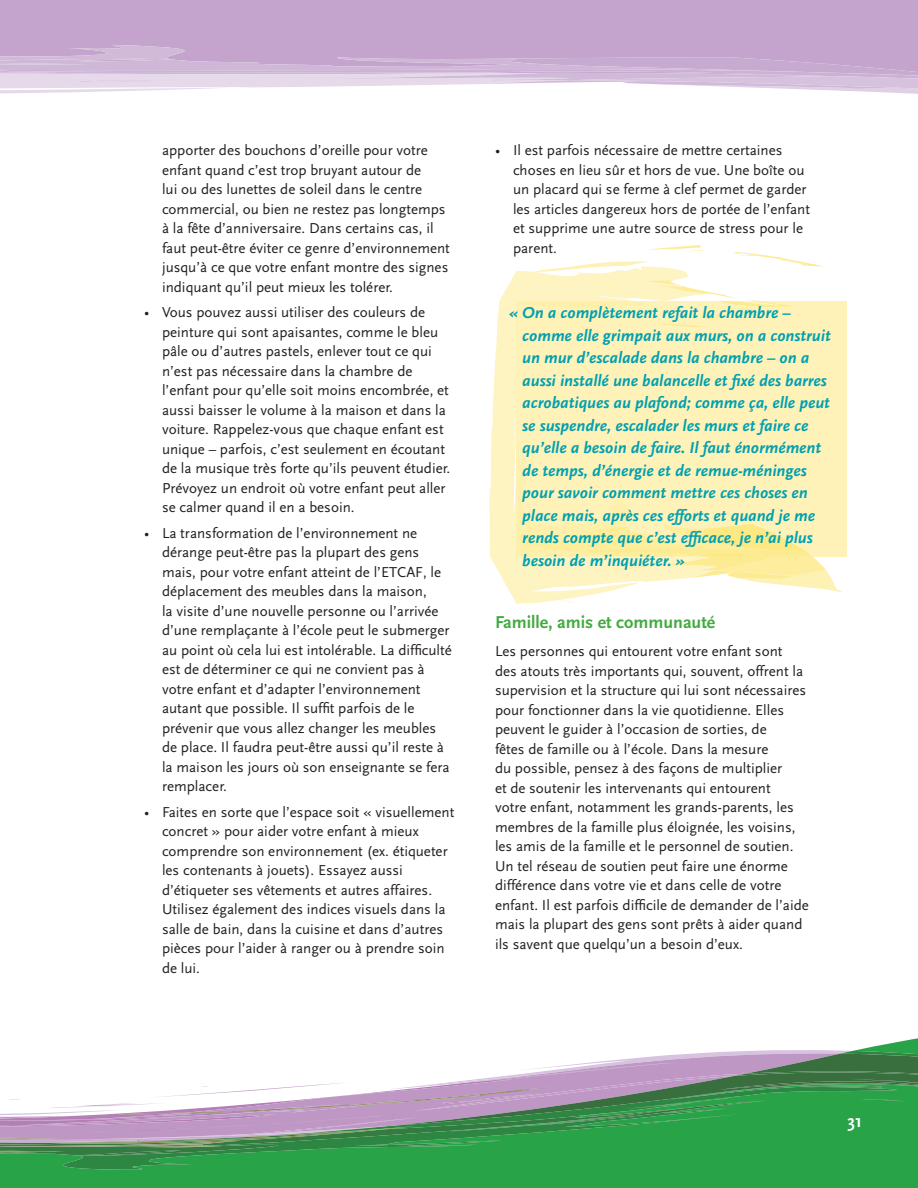
<style>
.page{position:relative;width:918px;height:1188px;background:#fff}
.page>*{position:absolute;margin:0;border:0;box-sizing:border-box;transform-origin:0 0}
.t1{font:700 18px "Scala Sans";color:#44aa42}
.t2{font:700 18px "Scala Sans";color:#fff}
.t3{font:italic 700 16.5px/22.5px "Scala Sans";color:#00a0b0}
.t4{font:15px/19.5px "Scala Sans";color:#231f20}
</style>
<div class="page">
<svg style="left:0;top:0;width:918px;height:94px;background:#cdb3d4"></svg>
<svg style="left:456px;top:1170px;width:57px;height:18px"></svg>
<div style="left:0;top:1170px;width:456px;height:18px;background:#29a347"></div>
<svg style="left:0;top:1038px;width:918px;height:132px"></svg>
<div style="left:517px;top:301px;width:330px;height:256px;background:#fff2b8"></div>
<svg style="left:489px;top:327px;width:39px;height:277px;fill:#fdf4c2"></svg>
<svg style="left:517px;top:327px;width:178px;height:121px"></svg>
<svg style="left:497px;top:245px;width:327px;height:82px"></svg>
<svg style="left:512px;top:448px;width:331px;height:155px"></svg>
<p class="t4" style="left:162px;top:141px;width:289px">apporter des bouchons d’oreille pour votre enfant quand c’est trop bruyant autour de<br>lui ou des lunettes de soleil dans le centre commercial, ou bien ne restez pas longtemps à la fête d’anniversaire. Dans certains cas, il faut peut-être éviter ce genre d’environnement jusqu’à ce que votre enfant montre des signes indiquant qu’il peut mieux les tolérer.</p>
<p class="t4" style="left:162px;top:303px;width:290px;text-indent:-18px">• Vous pouvez aussi utiliser des couleurs de peinture qui sont apaisantes, comme le bleu pâle ou d’autres pastels, enlever tout ce qui n’est pas nécessaire dans la chambre de l’enfant pour qu’elle soit moins encombrée, et aussi baisser le volume à la maison et dans la voiture. Rappelez-vous que chaque enfant est unique – parfois, c’est seulement en écoutant de la musique très forte qu’ils peuvent étudier.<br>Prévoyez un endroit où votre enfant peut aller se calmer quand il en a besoin.</p>
<p class="t4" style="left:162px;top:523px;width:291px;text-indent:-18px">• La transformation de l’environnement ne dérange peut-être pas la plupart des gens mais, pour votre enfant atteint de l’ETCAF, le déplacement des meubles dans la maison,<br>la visite d’une nouvelle personne ou l’arrivée d’une remplaçante à l’école peut le submerger au point où cela lui est intolérable. La difficulté est de déterminer ce qui ne convient pas à votre enfant et d’adapter l’environnement autant que possible. Il suffit parfois de le prévenir que vous allez changer les meubles de place. Il faudra peut-être aussi qu’il reste à la maison les jours où son enseignante se fera remplacer.</p>
<p class="t4" style="left:162px;top:802px;width:294px;text-indent:-18px">• Faites en sorte que l’espace soit « visuellement concret » pour aider votre enfant à mieux comprendre son environnement (ex. étiqueter les contenants à jouets). Essayez aussi d’étiqueter ses vêtements et autres affaires.<br>Utilisez également des indices visuels dans la salle de bain, dans la cuisine et dans d’autres pièces pour l’aider à ranger ou à prendre soin de lui.</p>
<p class="t4" style="left:513px;top:141px;width:299px;text-indent:-18px">• Il est parfois nécessaire de mettre certaines choses en lieu sûr et hors de vue. Une boîte ou un placard qui se ferme à clef permet de garder les articles dangereux hors de portée de l’enfant et supprime une autre source de stress pour le parent.</p>
<p class="t3" style="left:522px;top:302px;width:310px;text-indent:-13px">« On a complètement refait la chambre – comme elle grimpait aux murs, on a construit un mur d’escalade dans la chambre – on a aussi installé une balancelle et fixé des barres acrobatiques au plafond; comme ça, elle peut se suspendre, escalader les murs et faire ce qu’elle a besoin de faire. Il faut énormément de temps, d’énergie et de remue-méninges pour savoir comment mettre ces choses en place mais, après ces efforts et quand je me rends compte que c’est efficace, je n’ai plus besoin de m’inquiéter. »</p>
<p class="t1" style="left:495px;top:612px;width:222px">Famille, amis et communauté</p>
<p class="t4" style="left:495px;top:642px;width:315px">Les personnes qui entourent votre enfant sont<br>des atouts très importants qui, souvent, offrent la supervision et la structure qui lui sont nécessaires pour fonctionner dans la vie quotidienne. Elles peuvent le guider à l’occasion de sorties, de<br>fêtes de famille ou à l’école. Dans la mesure<br>du possible, pensez à des façons de multiplier<br>et de soutenir les intervenants qui entourent<br>votre enfant, notamment les grands-parents, les membres de la famille plus éloignée, les voisins, les amis de la famille et le personnel de soutien.<br>Un tel réseau de soutien peut faire une énorme différence dans votre vie et dans celle de votre enfant. Il est parfois difficile de demander de l’aide mais la plupart des gens sont prêts à aider quand ils savent que quelqu’un a besoin d’eux.</p>
<p class="t2" style="left:847px;top:1111px;width:16px">31</p>
</div>
